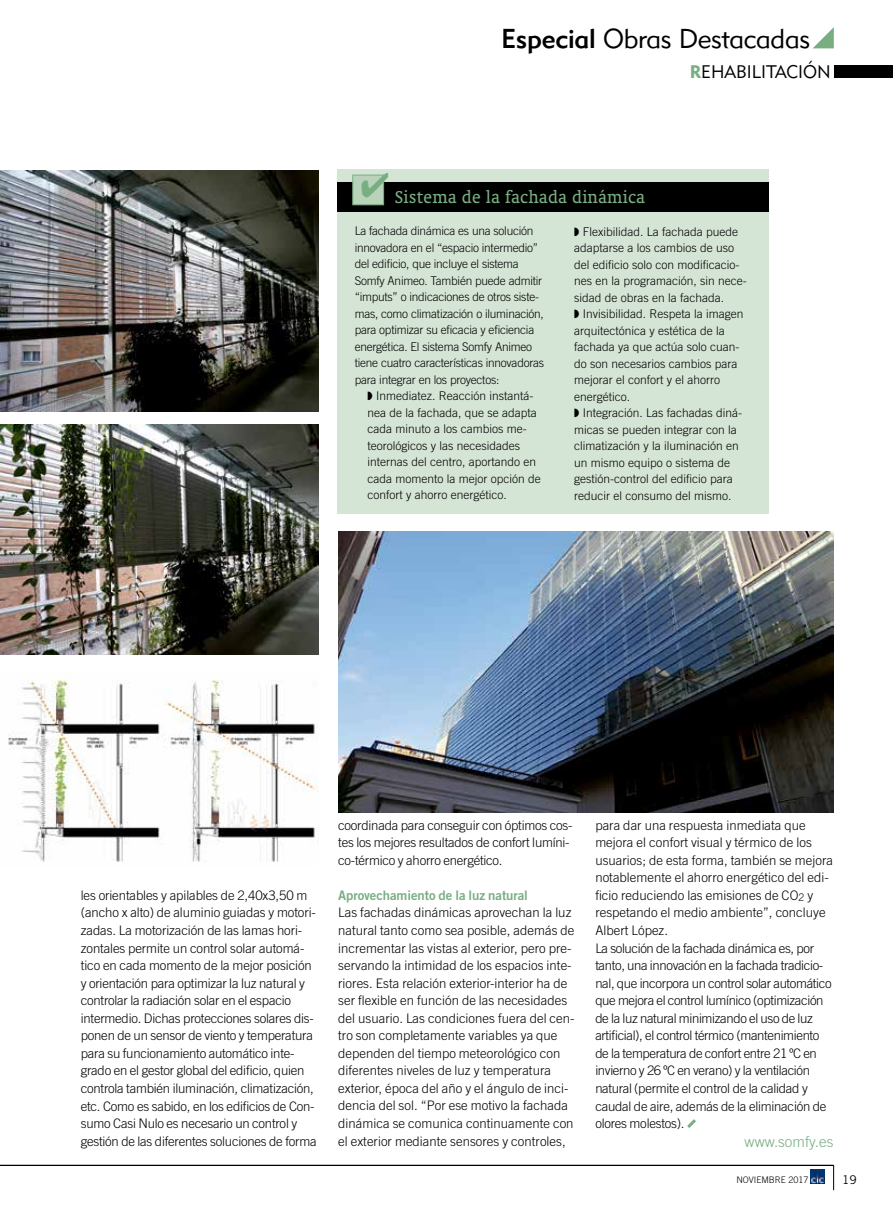
<style>
.page{position:relative;width:893px;height:1212px;background:#fff}
.page>*{position:absolute;margin:0;border:0;box-sizing:border-box;transform-origin:0 0}
.t1{font:27px "Geometric 415 BT Lite A";letter-spacing:-.01em;color:#000}
.t2{font:19.5px "Oranda BT";letter-spacing:.01em;color:#79ae82}
.t3{font:18px "Geometric 415 BT Lite A";color:#000}
.t4{font:300 15px "Trade Gothic";letter-spacing:.005em;color:#79ae82}
.t5{font:300 13.2px/17.5px "Trade Gothic";letter-spacing:-.005em;color:#000}
.t6{font:300 13.2px/17.5px "Trade Gothic";letter-spacing:-.025em;color:#000}
.t7{font:13.2px "Trade Gothic Bold Two";letter-spacing:-.005em;color:#79ae82}
.t8{font:300 12px/16.5px "Trade Gothic";color:#000}
.t9{font:300 12px/16.5px "Trade Gothic";letter-spacing:-.02em;color:#000}
.t10{font:12px "Trade Gothic";color:#000}
.t11{font:300 9px "Trade Gothic";color:#000}
.s1{font-family:"Geometric 415 BT Medium A"}
.s2{font-family:"Geometric 415 BT Black A";color:#79ae82}
</style>
<div class="page">
<svg style="left:833px;top:1165px;width:1px;height:25px"></svg>
<img style="left:810px;top:1170px;width:14px;height:13px">
<svg style="left:813px;top:27px;width:21px;height:21px"></svg>
<div style="left:834px;top:65px;width:59px;height:13px;background:#000"></div>
<hr style="left:0;top:1165px;width:833px;height:1px;background:#000">
<div style="left:338px;top:170px;width:431px;height:344px;background:#d5e5d5"></div>
<div style="left:338px;top:182px;width:431px;height:30px;background:#000"></div>
<div style="left:352px;top:175px;width:32px;height:30px;background:#b9d3ba;border:1px solid #79ae82"></div>
<svg style="left:687px;top:1119px;width:9px;height:9px"></svg>
<img style="left:0;top:171px;width:319px;height:241px">
<img style="left:0;top:425px;width:319px;height:229px">
<img style="left:8px;top:672px;width:311px;height:190px">
<img style="left:338px;top:531px;width:496px;height:281px">
<h1 class="t1" style="left:501px;top:22px;width:311px"><span class="s1">Especial</span> Obras Destacadas</h1>
<h3 class="t3" style="left:690px;top:60px;width:143px"><span class="s2">R</span>EHABILITACIÓN</h3>
<h2 class="t2" style="left:360px;top:186px;width:286px">✔ Sistema de la fachada dinámica</h2>
<p class="t9" style="left:355px;top:223px;width:191px">La fachada dinámica es una solución innovadora en el “espacio intermedio” del edificio, que incluye el sistema Somfy Animeo. También puede admitir “imputs” o indicaciones de otros siste&shy;mas, como climatización o iluminación, para optimizar su eficacia y eficiencia energética. El sistema Somfy Animeo tiene cuatro características innovadoras para integrar en los proyectos:</p>
<p class="t8" style="left:367px;top:388px;width:175px">◗ Inmediatez. Reacción instantá&shy;nea de la fachada, que se adapta cada minuto a los cambios me&shy;teorológicos y las necesidades internas del centro, aportando en cada momento la mejor opción de confort y ahorro energético.</p>
<p class="t8" style="left:574px;top:223px;width:174px">◗ Flexibilidad. La fachada puede adaptarse a los cambios de uso del edificio solo con modificacio&shy;nes en la programación, sin nece&shy;sidad de obras en la fachada.<br>◗ Invisibilidad. Respeta la imagen arquitectónica y estética de la fachada ya que actúa solo cuan&shy;do son necesarios cambios para mejorar el confort y el ahorro energético.<br>◗ Integración. Las fachadas diná&shy;micas se pueden integrar con la climatización y la iluminación en un mismo equipo o sistema de gestión-control del edificio para reducir el consumo del mismo.</p>
<p class="t5" style="left:81px;top:886px;width:237px">les orientables y apilables de 2,40x3,50 m (ancho x alto) de aluminio guiadas y motori&shy;zadas. La motorización de las lamas hori&shy;zontales permite un control solar automá&shy;tico en cada momento de la mejor posición y orientación para optimizar la luz natural y controlar la radiación solar en el espacio intermedio. Dichas protecciones solares dis&shy;ponen de un sensor de viento y temperatura para su funcionamiento automático inte&shy;grado en el gestor global del edificio, quien controla también iluminación, climatización, etc. Como es sabido, en los edificios de Con&shy;sumo Casi Nulo es necesario un control y gestión de las diferentes soluciones de forma</p>
<p class="t5" style="left:338px;top:816px;width:236px">coordinada para conseguir con óptimos cos&shy;tes los mejores resultados de confort lumíni&shy;co-térmico y ahorro energético.</p>
<p class="t7" style="left:338px;top:887px;width:191px">Aprovechamiento de la luz natural</p>
<p class="t5" style="left:338px;top:904px;width:238px">Las fachadas dinámicas aprovechan la luz natural tanto como sea posible, además de incrementar las vistas al exterior, pero pre&shy;servando la intimidad de los espacios inte&shy;riores. Esta relación exterior-interior ha de ser flexible en función de las necesidades del usuario. Las condiciones fuera del cen&shy;tro son completamente variables ya que dependen del tiempo meteorológico con diferentes niveles de luz y temperatura exterior, época del año y el ángulo de inci&shy;dencia del sol. “Por ese motivo la fachada dinámica se comunica continuamente con el exterior mediante sensores y controles,</p>
<p class="t6" style="left:595px;top:816px;width:239px">para dar una respuesta inmediata que mejora el confort visual y térmico de los usuarios; de esta forma, también se mejora notablemente el ahorro energético del edi&shy;ficio reduciendo las emisiones de CO<sub>2</sub> y respetando el medio ambiente”, concluye Albert López.<br>La solución de la fachada dinámica es, por tanto, una innovación en la fachada tradicio&shy;nal, que incorpora un control solar automático que mejora el control lumínico (optimización de la luz natural minimizando el uso de luz artificial), el control térmico (mantenimiento de la temperatura de confort entre 21 ºC en invierno y 26 ºC en verano) y la ventilación natural (permite el control de la calidad y caudal de aire, además de la eliminación de olores molestos).</p>
<p class="t4" style="left:745px;top:1133px;width:90px">www.somfy.es</p>
<p class="t11" style="left:736px;top:1174px;width:74px">noviembre 2017</p>
<p class="t10" style="left:842px;top:1173px;width:16px">19</p>
</div>
